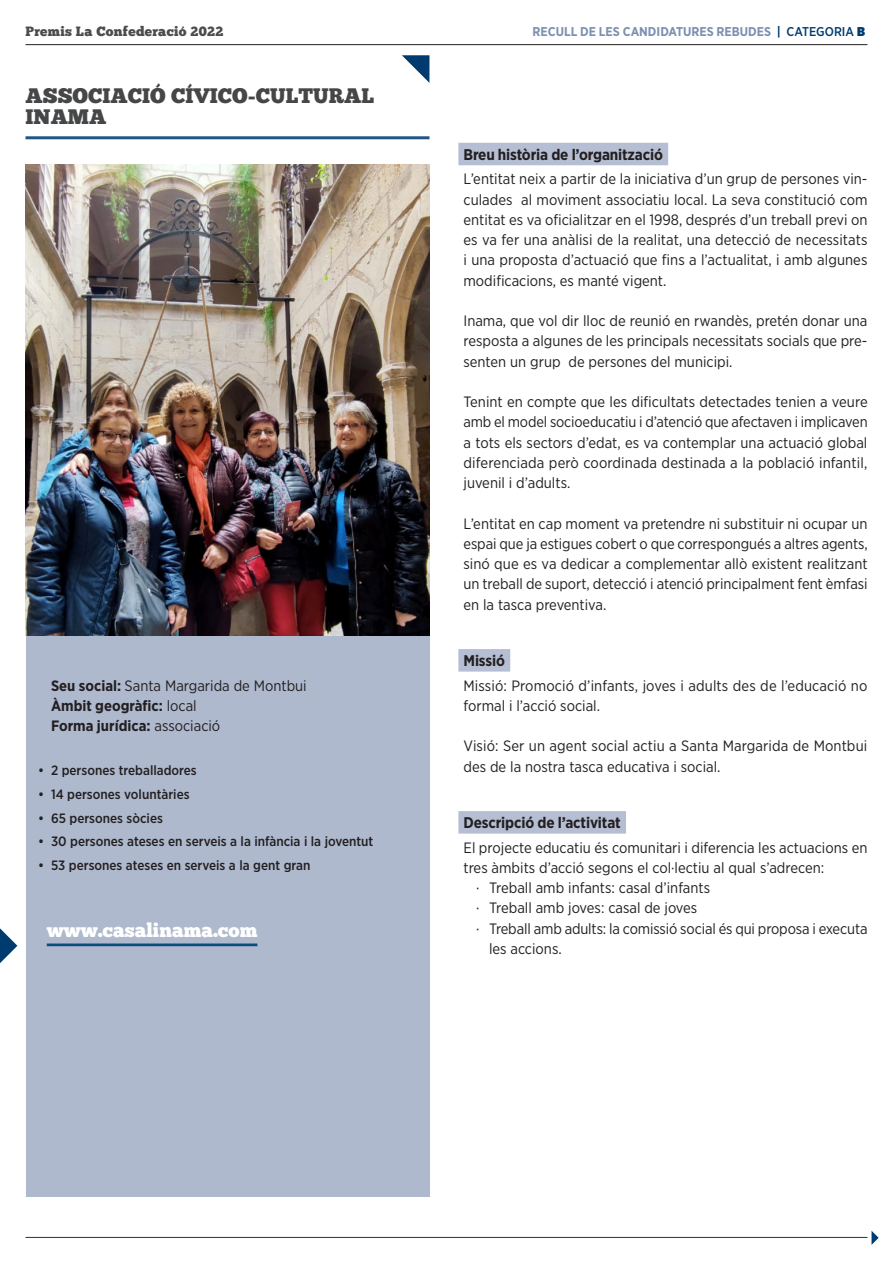
<style>
.page{position:relative;width:893px;height:1263px;background:#fff}
.page>*{position:absolute;margin:0;border:0;box-sizing:border-box;transform-origin:0 0}
._07_Entitat{font:21px/20.2px "Chunk Five";color:#454647}
._03_WEB{font:19.5px "Chunk Five";color:#fff}
._01_TITOLET_BLAU_B{font:700 15.45px "Gotham Narrow";letter-spacing:-.01em;color:#231f20}
.t1{font:15px/20.2px "Gotham Narrow";color:#231f20;text-align:justify}
.t2{font:700 15px "Gotham Narrow";color:#231f20}
.t3{font:500 13.5px "Gotham Narrow";color:#231f20}
.t4{font:13.5px "Chunk Five";letter-spacing:.02em;color:#4b4c4d}
.t5{font:700 12.75px "Gotham Narrow";color:#7c90b1}
.s1{color:#003b70}
.s2{font-weight:500;color:#003b70}
.s3{font-weight:900;color:#003b70}
.s4{font-weight:700}
.s5{font-weight:400}
</style>
<div class="page">
<hr style="left:26px;top:1237px;width:841px;height:1px;background:#003b70">
<div style="left:26px;top:636px;width:403px;height:561px;background:#aeb9ce"></div>
<svg style="left:402px;top:55px;width:27px;height:28px"></svg>
<hr style="left:26px;top:44px;width:841px;height:1px;background:#231f20">
<svg style="left:871px;top:1231px;width:8px;height:14px"></svg>
<hr style="left:26px;top:136px;width:403px;height:3px;background:#235584">
<hr style="left:47px;top:943px;width:210px;height:3px;background:#0a4c7d">
<div style="left:458px;top:143px;width:210px;height:22px;background:#b5bed2"></div>
<div style="left:458px;top:649px;width:52px;height:23px;background:#b5bed2"></div>
<div style="left:458px;top:811px;width:168px;height:23px;background:#b5bed2"></div>
<img style="left:26px;top:164px;width:403px;height:472px">
<svg style="left:0;top:928px;width:17px;height:35px"></svg>
<p class="t4" style="left:26px;top:24px;width:199px">Premis La Confederació 2022</p>
<p class="t5" style="left:533px;top:24px;width:334px">RECULL DE LES CANDIDATURES REBUDES <span class="s1">|</span> <span class="s2">CATEGORIA</span> <span class="s3">B</span></p>
<p class="_07_Entitat" style="left:26px;top:86px;width:350px">ASSOCIACIÓ CÍVICO-CULTURAL<br>INAMA</p>
<p class="t1" style="left:51px;top:675px;width:257px"><span class="s4">Seu social:</span> Santa Margarida de Montbui</p>
<p class="t2" style="left:51px;top:696px;width:147px">Àmbit geogràfic: <span class="s5">local</span></p>
<p class="t2" style="left:51px;top:716px;width:171px">Forma jurídica: <span class="s5">associació</span></p>
<p class="t3" style="left:38px;top:762px;width:160px">• 2 persones treballadores</p>
<p class="t3" style="left:38px;top:785px;width:153px">• 14 persones voluntàries</p>
<p class="t3" style="left:38px;top:809px;width:126px">• 65 persones sòcies</p>
<p class="t3" style="left:38px;top:833px;width:337px">• 30 persones ateses en serveis a la infància i la joventut</p>
<p class="t3" style="left:38px;top:857px;width:274px">• 53 persones ateses en serveis a la gent gran</p>
<p class="_03_WEB" style="left:47px;top:919px;width:212px">www.casalinama.com</p>
<p class="_01_TITOLET_BLAU_B" style="left:463px;top:144px;width:201px">Breu història de l’organització</p>
<p class="t1" style="left:463px;top:169px;width:406px">L’entitat neix a partir de la iniciativa d’un grup de persones vin&shy;culades al moviment associatiu local. La seva constitució com entitat es va oficialitzar en el 1998, després d’un treball previ on es va fer una anàlisi de la realitat, una detecció de necessitats i una proposta d’actuació que fins a l’actualitat, i amb algunes modificacions, es manté vigent.</p>
<p class="t1" style="left:463px;top:310px;width:405px">Inama, que vol dir lloc de reunió en rwandès, pretén donar una resposta a algunes de les principals necessitats socials que pre&shy;senten un grup de persones del municipi.</p>
<p class="t1" style="left:463px;top:391px;width:406px">Tenint en compte que les dificultats detectades tenien a veure amb el model socioeducatiu i d’atenció que afectaven i implicaven a tots els sectors d’edat, es va contemplar una actuació global diferenciada però coordinada destinada a la població infantil, juvenil i d’adults.</p>
<p class="t1" style="left:463px;top:513px;width:406px">L’entitat en cap moment va pretendre ni substituir ni ocupar un espai que ja estigues cobert o que correspongués a altres agents, sinó que es va dedicar a complementar allò existent realitzant un treball de suport, detecció i atenció principalment fent èmfasi en la tasca preventiva.</p>
<p class="_01_TITOLET_BLAU_B" style="left:463px;top:650px;width:43px">Missió</p>
<p class="t1" style="left:463px;top:675px;width:405px">Missió: Promoció d’infants, joves i adults des de l’educació no formal i l’acció social.</p>
<p class="t1" style="left:463px;top:736px;width:405px">Visió: Ser un agent social actiu a Santa Margarida de Montbui des de la nostra tasca educativa i social.</p>
<p class="_01_TITOLET_BLAU_B" style="left:463px;top:812px;width:159px">Descripció de l’activitat</p>
<p class="t1" style="left:463px;top:837px;width:405px">El projecte educatiu és comunitari i diferencia les actuacions en tres àmbits d’acció segons el col·lectiu al qual s’adrecen:</p>
<p class="t1" style="left:476px;top:877px;width:235px">· Treball amb infants: casal d’infants</p>
<p class="t1" style="left:476px;top:898px;width:223px">· Treball amb joves: casal de joves</p>
<p class="t1" style="left:489px;top:918px;width:380px;text-indent:-13px">· Treball amb adults: la comissió social és qui proposa i executa les accions.</p>
</div>
